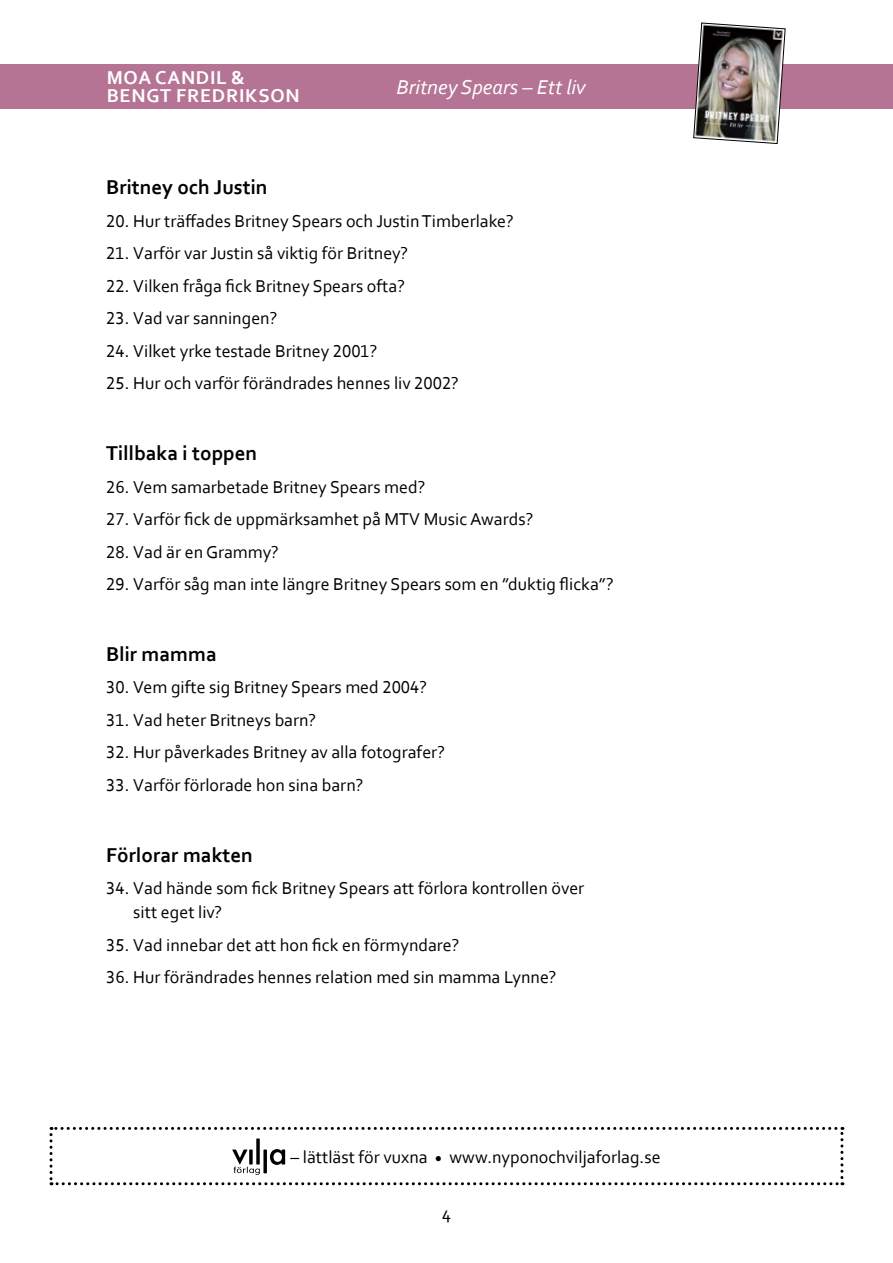
<style>
.page{position:relative;width:893px;height:1263px;background:#fff}
.page>*{position:absolute;margin:0;border:0;box-sizing:border-box;transform-origin:0 0}
.t1{font:700 21px "Corbel";color:#000}
.t2{font:italic 21px "Corbel";color:#fff}
.t3{font:700 19.5px/18px "Corbel";letter-spacing:.04em;color:#fff}
.t4{font:18px/24px "Corbel";color:#000}
</style>
<div class="page">
<div style="left:0;top:64px;width:893px;height:44px;background:#b57494"></div>
<img style="left:693px;top:23px;width:92px;height:121px">
<svg style="left:50px;top:1127px;width:793px;height:58px"></svg>
<p class="t3" style="left:107px;top:68px;width:194px">MOA CANDIL &amp;<br>BENGT FREDRIKSON</p>
<p class="t2" style="left:396px;top:74px;width:191px">Britney Spears – Ett liv</p>
<p class="t1" style="left:106px;top:174px;width:163px">Britney och Justin</p>
<p class="t4" style="left:106px;top:208px;width:409px">20. Hur träffades Britney Spears och Justin Timberlake?</p>
<p class="t4" style="left:106px;top:241px;width:303px">21. Varför var Justin så viktig för Britney?</p>
<p class="t4" style="left:106px;top:273px;width:300px">22. Vilken fråga fick Britney Spears ofta?</p>
<p class="t4" style="left:106px;top:306px;width:173px">23. Vad var sanningen?</p>
<p class="t4" style="left:106px;top:338px;width:273px">24. Vilket yrke testade Britney 2001?</p>
<p class="t4" style="left:106px;top:371px;width:354px">25. Hur och varför förändrades hennes liv 2002?</p>
<p class="t1" style="left:106px;top:440px;width:152px">Tillbaka i toppen</p>
<p class="t4" style="left:106px;top:474px;width:321px">26. Vem samarbetade Britney Spears med?</p>
<p class="t4" style="left:106px;top:507px;width:429px">27. Varför fick de uppmärksamhet på MTV Music Awards?</p>
<p class="t4" style="left:106px;top:539px;width:174px">28. Vad är en Grammy?</p>
<p class="t4" style="left:106px;top:572px;width:509px">29. Varför såg man inte längre Britney Spears som en ”duktig flicka”?</p>
<p class="t1" style="left:106px;top:641px;width:112px">Blir mamma</p>
<p class="t4" style="left:106px;top:675px;width:322px">30. Vem gifte sig Britney Spears med 2004?</p>
<p class="t4" style="left:106px;top:707px;width:211px">31. Vad heter Britneys barn?</p>
<p class="t4" style="left:106px;top:740px;width:340px">32. Hur påverkades Britney av alla fotografer?</p>
<p class="t4" style="left:106px;top:772px;width:259px">33. Varför förlorade hon sina barn?</p>
<p class="t1" style="left:106px;top:842px;width:148px">Förlorar makten</p>
<p class="t4" style="left:133px;top:876px;width:452px;text-indent:-27px">34. Vad hände som fick Britney Spears att förlora kontrollen över sitt eget liv?</p>
<p class="t4" style="left:106px;top:932px;width:355px">35. Vad innebar det att hon fick en förmyndare?</p>
<p class="t4" style="left:106px;top:965px;width:452px">36. Hur förändrades hennes relation med sin mamma Lynne?</p>
<p class="t4" style="left:291px;top:1144px;width:372px">– lättläst för vuxna <sub>•</sub> www.nyponochviljaforlag.se</p>
<p class="t4" style="left:442px;top:1200px;width:11px">4</p>
</div>
